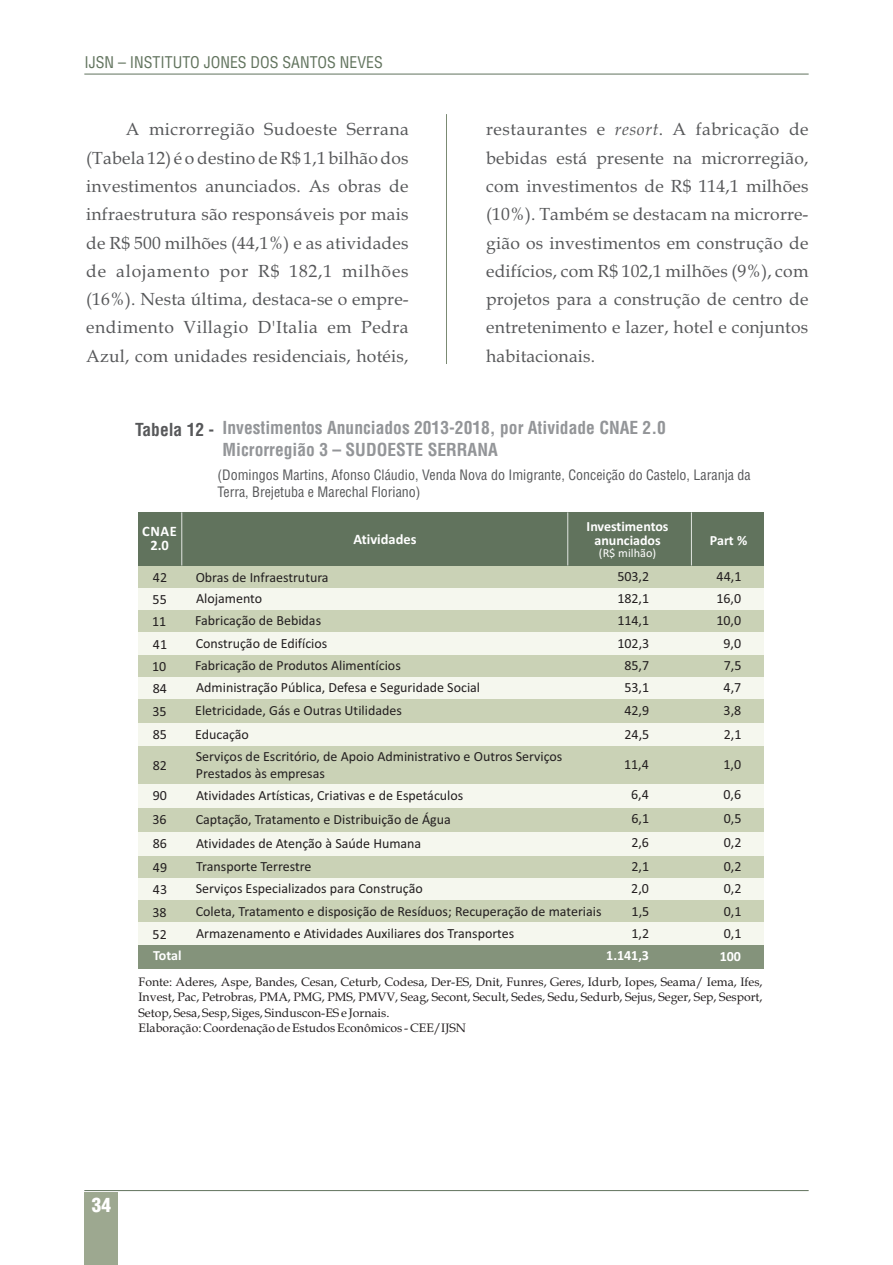
<style>
.page{position:relative;width:893px;height:1265px;background:#fff}
.page>*{position:absolute;margin:0;border:0;box-sizing:border-box;transform-origin:0 0}
.t1{font:900 condensed 19.25px "Helvetica LT";color:#fff}
.t2{font:17.5px/28.3px "Book Antiqua";letter-spacing:.01em;color:#57585a;text-align:justify}
.t3{font:700 condensed 17.5px/21.7px "Helvetica LT";color:#939598}
.t4{font:700 condensed 17.5px "Helvetica LT";color:#57585a}
.t5{font:condensed 15.75px "Helvetica LT";color:#61735d}
.t6{font:700 14.35px/13.8px "Calibri";color:#fff;text-align:center}
.t7{font:14px/22.2px "Calibri";color:#231f20;text-align:justify}
.t8{font:condensed 14px/17.3px "Helvetica LT";color:#57585a}
.t9{font:700 14px/13.3px "Calibri";color:#fff;text-align:center}
.t10{font:12.25px/15.2px "Book Antiqua";color:#231f20}
.t11{font:12.25px "Calibri";color:#fff}
.s1{font-style:italic}
</style>
<div class="page">
<hr style="left:84px;top:1190px;width:725px;height:1px;background:#61735d">
<div style="left:84px;top:1192px;width:34px;height:73px;background:#9da890"></div>
<hr style="left:84px;top:74px;width:725px;height:1px;background:#61735d">
<div style="left:138px;top:566px;width:626px;height:23px;background:#cad2b6"></div>
<div style="left:138px;top:856px;width:626px;height:23px;background:#cad2b6"></div>
<div style="left:138px;top:588px;width:626px;height:23px;background:#f5f7ee"></div>
<div style="left:138px;top:878px;width:626px;height:24px;background:#f5f7ee"></div>
<div style="left:138px;top:610px;width:626px;height:24px;background:#cad2b6"></div>
<div style="left:138px;top:900px;width:626px;height:24px;background:#cad2b6"></div>
<div style="left:138px;top:632px;width:626px;height:24px;background:#f5f7ee"></div>
<div style="left:138px;top:923px;width:626px;height:23px;background:#f5f7ee"></div>
<div style="left:138px;top:655px;width:626px;height:23px;background:#cad2b6"></div>
<div style="left:138px;top:945px;width:626px;height:24px;background:#84937b"></div>
<div style="left:138px;top:677px;width:626px;height:24px;background:#f5f7ee"></div>
<div style="left:138px;top:699px;width:626px;height:24px;background:#cad2b6"></div>
<div style="left:138px;top:723px;width:626px;height:24px;background:#f5f7ee"></div>
<div style="left:138px;top:746px;width:626px;height:39px;background:#cad2b6"></div>
<div style="left:138px;top:784px;width:626px;height:24px;background:#f5f7ee"></div>
<div style="left:138px;top:832px;width:626px;height:23px;background:#f5f7ee"></div>
<div style="left:138px;top:808px;width:626px;height:24px;background:#cad2b6"></div>
<div style="left:138px;top:512px;width:626px;height:54px;background:#61735d"></div>
<hr style="left:182px;top:512px;width:1px;height:54px;background:#fff">
<hr style="left:567px;top:512px;width:1px;height:54px;background:#fff">
<hr style="left:691px;top:512px;width:1px;height:54px;background:#fff">
<hr style="left:446px;top:114px;width:1px;height:250px;background:#7b8a73">
<p class="t5" style="left:84px;top:57px;width:300px">IJSN – INSTITUTO JONES DOS SANTOS NEVES</p>
<p class="t2" style="left:86px;top:117px;width:324px;text-indent:40px">A microrregião Sudoeste Serrana (Tabela 12) é o destino de R$ 1,1 bilhão dos investimentos anunciados. As obras de infraestrutura são responsáveis por mais de R$ 500 milhões (44,1%) e as atividades de alojamento por R$ 182,1 milhões (16%). Nesta última, destaca-se o empre&shy;endimento Villagio D'Italia em Pedra Azul, com unidades residenciais, hotéis,</p>
<p class="t2" style="left:486px;top:117px;width:324px">restaurantes e <span class="s1">resort</span>. A fabricação de bebidas está presente na microrregião, com investimentos de R$ 114,1 milhões (10%). Também se destacam na microrre&shy;gião os investimentos em construção de edifícios, com R$ 102,1 milhões (9%), com projetos para a construção de centro de entretenimento e lazer, hotel e conjuntos habitacionais.</p>
<p class="t4" style="left:135px;top:423px;width:81px">Tabela 12 -</p>
<p class="t3" style="left:223px;top:419px;width:445px">Investimentos Anunciados 2013-2018, por Atividade CNAE 2.0<br>Microrregião 3 – SUDOESTE SERRANA</p>
<p class="t8" style="left:218px;top:468px;width:535px">(Domingos Martins, Afonso Cláudio, Venda Nova do Imigrante, Conceição do Castelo, Laranja da<br>Terra, Brejetuba e Marechal Floriano)</p>
<p class="t6" style="left:142px;top:526px;width:36px">CNAE<br>2.0</p>
<p class="t6" style="left:354px;top:533px;width:64px">Atividades</p>
<p class="t9" style="left:587px;top:521px;width:83px">Investimentos anunciados</p>
<p class="t11" style="left:599px;top:547px;width:59px">(R$ milhão)</p>
<p class="t9" style="left:710px;top:535px;width:39px">Part %</p>
<p class="t7" style="left:617px;top:566px;width:33px;text-align:center">503,2<br>182,1<br>114,1<br>102,3<br>85,7<br>53,1<br>42,9</p>
<p class="t7" style="left:624px;top:720px;width:27px;line-height:30.4px;text-align:center">24,5<br>11,4<br>6,4</p>
<p class="t7" style="left:631px;top:808px;width:19px;line-height:23.8px">6,1<br>2,6<br>2,1</p>
<p class="t7" style="left:631px;top:879px;width:20px">2,0<br>1,5<br>1,2</p>
<p class="t9" style="left:606px;top:950px;width:44px">1.141,3</p>
<p class="t7" style="left:716px;top:566px;width:27px;text-align:center">44,1<br>16,0<br>10,0<br>9,0<br>7,5<br>4,7<br>3,8</p>
<p class="t7" style="left:723px;top:720px;width:19px;line-height:30.4px">2,1<br>1,0<br>0,6</p>
<p class="t7" style="left:724px;top:808px;width:19px;line-height:23.8px">0,5<br>0,2<br>0,2</p>
<p class="t7" style="left:724px;top:879px;width:19px">0,2<br>0,1<br>0,1</p>
<p class="t7" style="left:153px;top:567px;width:16px">42</p>
<p class="t7" style="left:196px;top:567px;width:134px">Obras de Infraestrutura</p>
<p class="t7" style="left:153px;top:589px;width:16px">55</p>
<p class="t7" style="left:196px;top:589px;width:68px">Alojamento</p>
<p class="t7" style="left:152px;top:612px;width:16px">11</p>
<p class="t7" style="left:195px;top:611px;width:127px">Fabricação de Bebidas</p>
<p class="t7" style="left:153px;top:634px;width:16px">41</p>
<p class="t7" style="left:196px;top:633px;width:133px">Construção de Edifícios</p>
<p class="t7" style="left:152px;top:656px;width:16px">10</p>
<p class="t7" style="left:195px;top:655px;width:207px">Fabricação de Produtos Alimentícios</p>
<p class="t7" style="left:153px;top:679px;width:16px">84</p>
<p class="t7" style="left:196px;top:678px;width:286px">Administração Pública, Defesa e Seguridade Social</p>
<p class="t7" style="left:153px;top:701px;width:16px">35</p>
<p class="t7" style="left:195px;top:700px;width:208px">Eletricidade, Gás e Outras Utilidades</p>
<p class="t7" style="left:153px;top:725px;width:16px">85</p>
<p class="t7" style="left:195px;top:724px;width:55px">Educação</p>
<p class="t7" style="left:153px;top:755px;width:16px">82</p>
<p class="t7" style="left:196px;top:748px;width:368px;line-height:17.2px">Serviços de Escritório, de Apoio Administrativo e Outros Serviços<br>Prestados às empresas</p>
<p class="t7" style="left:153px;top:786px;width:16px">90</p>
<p class="t7" style="left:196px;top:785px;width:269px">Atividades Artísticas, Criativas e de Espetáculos</p>
<p class="t7" style="left:153px;top:810px;width:16px">36</p>
<p class="t7" style="left:196px;top:810px;width:257px">Captação, Tratamento e Distribuição de Água</p>
<p class="t7" style="left:153px;top:833px;width:16px">86</p>
<p class="t7" style="left:196px;top:834px;width:227px">Atividades de Atenção à Saúde Humana</p>
<p class="t7" style="left:153px;top:857px;width:16px">49</p>
<p class="t7" style="left:196px;top:856px;width:117px">Transporte Terrestre</p>
<p class="t7" style="left:153px;top:880px;width:16px">43</p>
<p class="t7" style="left:196px;top:879px;width:228px">Serviços Especializados para Construção</p>
<p class="t7" style="left:153px;top:902px;width:16px">38</p>
<p class="t7" style="left:196px;top:901px;width:407px">Coleta, Tratamento e disposição de Resíduos; Recuperação de materiais</p>
<p class="t7" style="left:153px;top:924px;width:16px">52</p>
<p class="t7" style="left:196px;top:923px;width:320px">Armazenamento e Atividades Auxiliares dos Transportes</p>
<p class="t9" style="left:153px;top:950px;width:30px">Total</p>
<p class="t9" style="left:720px;top:951px;width:23px">100</p>
<p class="t10" style="left:139px;top:976px;width:626px">Fonte: Aderes, Aspe, Bandes, Cesan, Ceturb, Codesa, Der-ES, Dnit, Funres, Geres, Idurb, Iopes, Seama/ Iema, Ifes, Invest, Pac, Petrobras, PMA, PMG, PMS, PMVV, Seag, Secont, Secult, Sedes, Sedu, Sedurb, Sejus, Seger, Sep, Sesport, Setop, Sesa, Sesp, Siges, Sinduscon-ES e Jornais.<br>Elaboração: Coordenação de Estudos Econômicos - CEE/IJSN</p>
<h1 class="t1" style="left:92px;top:1197px;width:21px">34</h1>
</div>
